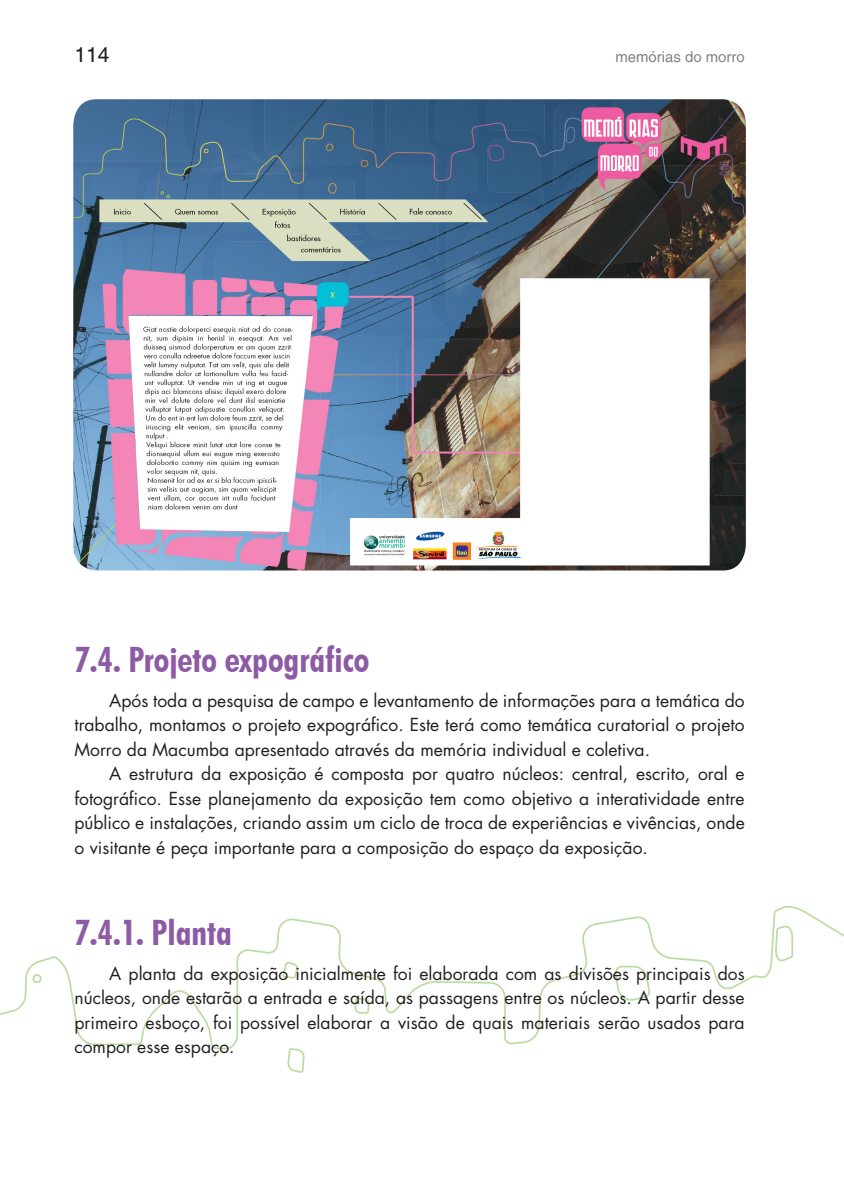
<style>
.page{position:relative;width:844px;height:1191px;background:#fff}
.page>*{position:absolute;margin:0;border:0;box-sizing:border-box;transform-origin:0 0}
.peso_1{font:700 condensed 35px "Futura BT";color:#8d5ba6}
.t1{font:21px "Helvetica LT";color:#231f20}
._01_Texto_geral{font:17.5px/24.5px "Futura Std";color:#231f20;text-align:justify}
.t2{font:14.88px "Helvetica LT";color:#808285}
</style>
<div class="page">
<svg style="left:0;top:905px;width:843px;height:168px"></svg>
<img style="left:73px;top:99px;width:672px;height:471px">
<p class="t1" style="left:74px;top:43px;width:37px">114</p>
<p class="t2" style="left:615px;top:48px;width:131px">memórias do morro</p>
<p class="peso_1" style="left:74px;top:638px;width:296px">7.4. Projeto expográfico</p>
<p class="_01_Texto_geral" style="left:74px;top:688px;width:671px;text-indent:35px">Após toda a pesquisa de campo e levantamento de informações para a temática do trabalho, montamos o projeto expográfico. Este terá como temática curatorial o projeto Morro da Macumba apresentado através da memória individual e coletiva.</p>
<p class="_01_Texto_geral" style="left:74px;top:761px;width:671px;text-indent:35px">A estrutura da exposição é composta por quatro núcleos: central, escrito, oral e fotográfico. Esse planejamento da exposição tem como objetivo a interatividade entre público e instalações, criando assim um ciclo de troca de experiências e vivências, onde o visitante é peça importante para a composição do espaço da exposição.</p>
<p class="peso_1" style="left:74px;top:911px;width:159px">7.4.1. Planta</p>
<p class="_01_Texto_geral" style="left:74px;top:961px;width:671px;text-indent:35px">A planta da exposição inicialmente foi elaborada com as divisões principais dos núcleos, onde estarão a entrada e saída, as passagens entre os núcleos. A partir desse primeiro esboço, foi possível elaborar a visão de quais materiais serão usados para compor esse espaço.</p>
</div>
